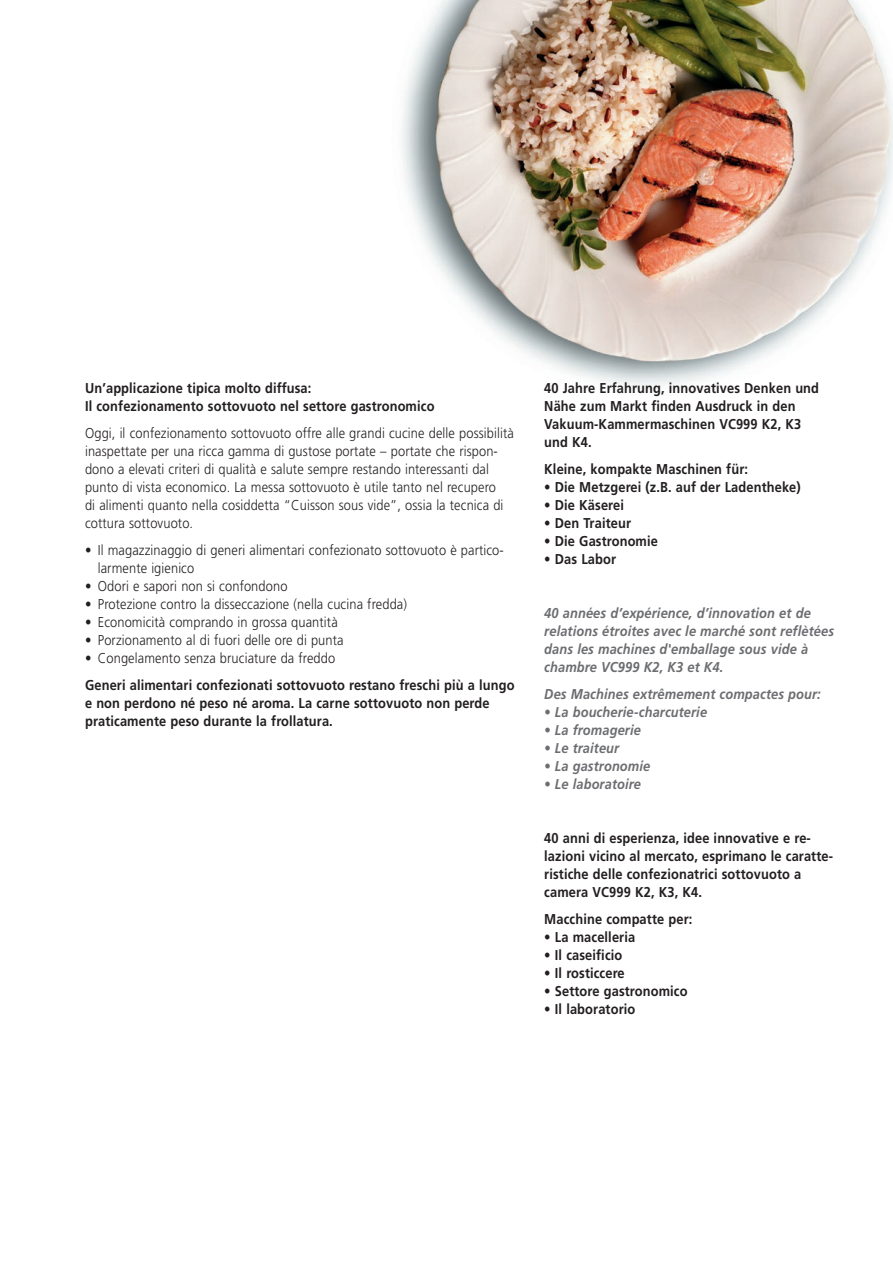
<style>
.page{position:relative;width:893px;height:1263px;background:#fff}
.page>*{position:absolute;margin:0;border:0;box-sizing:border-box;transform-origin:0 0}
.t1{font:700 14.25px/18px "Frutiger LT Std";letter-spacing:.01em;color:#231f20;scale:.9 1}
.t2{font:300 14.25px/18px "Frutiger LT Std";letter-spacing:.01em;color:#231f20;scale:.9 1}
.t3{font:italic 700 14.25px/18px "Frutiger LT Std";letter-spacing:.01em;color:#6c6d70;scale:.9 1}
</style>
<div class="page">
<img style="left:402px;top:0;width:491px;height:385px">
<p class="t1" style="left:85px;top:379px;width:390px">Un’applicazione tipica molto diffusa:<br>Il confezionamento sottovuoto nel settore gastronomico</p>
<p class="t2" style="left:85px;top:425px;width:478px">Oggi, il confezionamento sottovuoto offre alle grandi cucine delle possibilità inaspettate per una ricca gamma di gustose portate – portate che rispon&shy;dono a elevati criteri di qualità e salute sempre restando interessanti dal punto di vista economico. La messa sottovuoto è utile tanto nel recupero<br>di alimenti quanto nella cosiddetta “Cuisson sous vide”, ossia la tecnica di cottura sottovuoto.</p>
<p class="t2" style="left:98px;top:542px;width:453px;text-indent:-13px">• Il magazzinaggio di generi alimentari confezionato sottovuoto è partico&shy;larmente igienico</p>
<p class="t2" style="left:85px;top:578px;width:226px">• Odori e sapori non si confondono</p>
<p class="t2" style="left:85px;top:596px;width:359px">• Protezione contro la disseccazione (nella cucina fredda)</p>
<p class="t2" style="left:85px;top:614px;width:282px">• Economicità comprando in grossa quantità</p>
<p class="t2" style="left:85px;top:632px;width:289px">• Porzionamento al di fuori delle ore di punta</p>
<p class="t2" style="left:85px;top:650px;width:280px">• Congelamento senza bruciature da freddo</p>
<p class="t1" style="left:85px;top:676px;width:479px">Generi alimentari confezionati sottovuoto restano freschi più a lungo e non perdono né peso né aroma. La carne sottovuoto non perde praticamente peso durante la frollatura.</p>
<p class="t1" style="left:544px;top:379px;width:307px">40 Jahre Erfahrung, innovatives Denken und<br>Nähe zum Markt finden Ausdruck in den<br>Vakuum-Kammermaschinen VC999 K2, K3 und K4.</p>
<p class="t1" style="left:544px;top:460px;width:228px">Kleine, kompakte Maschinen für:</p>
<p class="t1" style="left:544px;top:478px;width:286px">• Die Metzgerei (z.B. auf der Ladentheke)</p>
<p class="t1" style="left:544px;top:496px;width:90px">• Die Käserei</p>
<p class="t1" style="left:544px;top:514px;width:98px">• Den Traiteur</p>
<p class="t1" style="left:544px;top:532px;width:128px">• Die Gastronomie</p>
<p class="t1" style="left:544px;top:550px;width:81px">• Das Labor</p>
<p class="t3" style="left:544px;top:604px;width:323px">40 années d’expérience, d’innovation et de relations étroites avec le marché sont reflètées dans les machines d'emballage sous vide à chambre VC999 K2, K3 et K4.</p>
<p class="t3" style="left:544px;top:685px;width:309px">Des Machines extrêmement compactes pour:</p>
<p class="t3" style="left:544px;top:703px;width:182px">• La boucherie-charcuterie</p>
<p class="t3" style="left:544px;top:721px;width:109px">• La fromagerie</p>
<p class="t3" style="left:544px;top:739px;width:85px">• Le traiteur</p>
<p class="t3" style="left:544px;top:757px;width:119px">• La gastronomie</p>
<p class="t3" style="left:544px;top:775px;width:109px">• Le laboratoire</p>
<p class="t1" style="left:544px;top:829px;width:321px">40 anni di esperienza, idee innovative e re--- lazioni vicino al mercato, esprimano le caratte&shy;ristiche delle confezionatrici sottovuoto a camera VC999 K2, K3, K4.</p>
<p class="t1" style="left:544px;top:910px;width:166px">Macchine compatte per:</p>
<p class="t1" style="left:544px;top:928px;width:103px">• La macelleria</p>
<p class="t1" style="left:544px;top:946px;width:88px">• Il caseificio</p>
<p class="t1" style="left:544px;top:964px;width:91px">• Il rosticcere</p>
<p class="t1" style="left:544px;top:982px;width:161px">• Settore gastronomico</p>
<p class="t1" style="left:544px;top:1000px;width:103px">• Il laboratorio</p>
</div>
